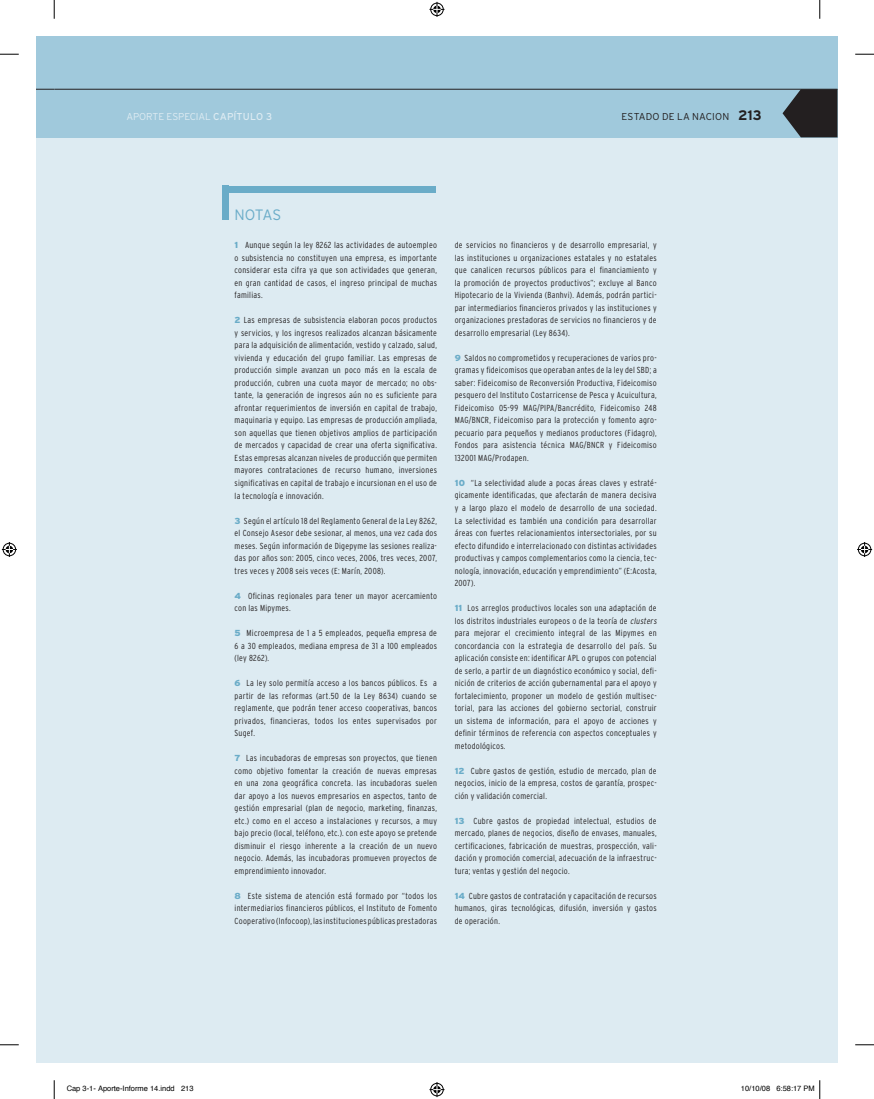
<style>
.page{position:relative;width:874px;height:1099px;background:#fff}
.page>*{position:absolute;margin:0;border:0;box-sizing:border-box;transform-origin:0 0}
.t1{font:300 15px "Interstate";letter-spacing:-.02em;color:#6aacc8}
.t2{font:300 10px "Interstate";letter-spacing:-.015em;color:#ddebf2}
.t3{font:300 10px "Interstate";letter-spacing:.015em;color:#231f20}
.t4{font:300 condensed 8.75px/12.5px "Interstate";letter-spacing:.03em;color:#231f20;text-align:justify}
.t5{font:7.5px "Helvetica";color:#000}
.s1{font-weight:400}
.s2{font-weight:700;font-size:13.75px}
.s3{font-weight:900;font-stretch:normal;color:#6aacc8}
.s4{font-style:italic}
</style>
<div class="page">
<div style="left:36px;top:36px;width:18px;height:1026px;background:#ddebf2"></div>
<div style="left:36px;top:36px;width:18px;height:102px;background:#a0c9dc"></div>
<svg style="left:36px;top:89px;width:18px;height:1px"></svg>
<div style="left:54px;top:36px;width:783px;height:1026px;background:#ddebf2"></div>
<div style="left:54px;top:36px;width:783px;height:102px;background:#a0c9dc"></div>
<hr style="left:54px;top:89px;width:783px;height:1px;background:#231f20">
<svg style="left:782px;top:89px;width:55px;height:48px"></svg>
<div style="left:222px;top:186px;width:6px;height:34px;background:#6aacc8"></div>
<div style="left:225px;top:186px;width:210px;height:7px;background:#6aacc8"></div>
<svg style="left:0;top:53px;width:19px;height:2px"></svg>
<svg style="left:855px;top:53px;width:18px;height:2px"></svg>
<svg style="left:0;top:1044px;width:19px;height:1px"></svg>
<svg style="left:855px;top:1044px;width:18px;height:1px"></svg>
<svg style="left:53px;top:0;width:2px;height:19px"></svg>
<svg style="left:53px;top:1080px;width:2px;height:18px"></svg>
<svg style="left:819px;top:0;width:1px;height:19px"></svg>
<svg style="left:429px;top:2px;width:15px;height:15px"></svg>
<svg style="left:429px;top:1082px;width:15px;height:14px"></svg>
<svg style="left:2px;top:542px;width:15px;height:15px"></svg>
<svg style="left:857px;top:542px;width:14px;height:15px"></svg>
<svg style="left:819px;top:1080px;width:1px;height:18px"></svg>
<p class="t2" style="left:126px;top:111px;width:147px">APORTE ESPECIAL <span class="s1">CAPÍTULO 3</span></p>
<p class="t3" style="left:621px;top:111px;width:142px">ESTADO DE LA NACION <span class="s2">213</span></p>
<h1 class="t1" style="left:234px;top:206px;width:48px">NOTAS</h1>
<p class="t4" style="left:234px;top:239px;width:204px"><span class="s3">1</span> Aunque según la ley 8262 las actividades de autoempleo o subsistencia no constituyen una empresa, es importante considerar esta cifra ya que son actividades que generan, en gran cantidad de casos, el ingreso principal de muchas familias.</p>
<p class="t4" style="left:234px;top:314px;width:204px"><span class="s3">2</span> Las empresas de subsistencia elaboran pocos productos y servicios, y los ingresos realizados alcanzan básicamente para la adquisición de alimentación, vestido y calzado, salud, vivienda y educación del grupo familiar. Las empresas de producción simple avanzan un poco más en la escala de producción, cubren una cuota mayor de mercado; no obs&shy;tante, la generación de ingresos aún no es suficiente para afrontar requerimientos de inversión en capital de trabajo, maquinaria y equipo. Las empresas de producción ampliada, son aquellas que tienen objetivos amplios de participación de mercados y capacidad de crear una oferta significativa.<br>Estas empresas alcanzan niveles de producción que permiten mayores contrataciones de recurso humano, inversiones significativas en capital de trabajo e incursionan en el uso de la tecnología e innovación.</p>
<p class="t4" style="left:234px;top:514px;width:204px"><span class="s3">3</span> Según el artículo 18 del Reglamento General de la Ley 8262, el Consejo Asesor debe sesionar, al menos, una vez cada dos meses. Según información de Digepyme las sesiones realiza&shy;das por años son: 2005, cinco veces, 2006, tres veces, 2007, tres veces y 2008 seis veces (E: Marín, 2008).</p>
<p class="t4" style="left:234px;top:589px;width:204px"><span class="s3">4</span> Oficinas regionales para tener un mayor acercamiento con las Mipymes.</p>
<p class="t4" style="left:234px;top:626px;width:204px"><span class="s3">5</span> Microempresa de 1 a 5 empleados, pequeña empresa de 6 a 30 empleados, mediana empresa de 31 a 100 empleados (ley 8262).</p>
<p class="t4" style="left:234px;top:676px;width:204px"><span class="s3">6</span> La ley solo permitía acceso a los bancos públicos. Es a partir de las reformas (art.50 de la Ley 8634) cuando se reglamente, que podrán tener acceso cooperativas, bancos privados, financieras, todos los entes supervisados por Sugef.</p>
<p class="t4" style="left:234px;top:751px;width:204px"><span class="s3">7</span> Las incubadoras de empresas son proyectos, que tienen como objetivo fomentar la creación de nuevas empresas en una zona geográfica concreta. las incubadoras suelen dar apoyo a los nuevos empresarios en aspectos, tanto de gestión empresarial (plan de negocio, marketing, finanzas, etc.) como en el acceso a instalaciones y recursos, a muy bajo precio (local, teléfono, etc.). con este apoyo se pretende disminuir el riesgo inherente a la creación de un nuevo negocio. Además, las incubadoras promueven proyectos de emprendimiento innovador.</p>
<p class="t4" style="left:234px;top:889px;width:204px"><span class="s3">8</span> Este sistema de atención está formado por “todos los intermediarios financieros públicos, el Instituto de Fomento Cooperativo (Infocoop), las instituciones públicas prestadoras</p>
<p class="t4" style="left:454px;top:239px;width:203px">de servicios no financieros y de desarrollo empresarial, y las instituciones u organizaciones estatales y no estatales que canalicen recursos públicos para el financiamiento y la promoción de proyectos productivos”; excluye al Banco Hipotecario de la Vivienda (Banhvi). Además, podrán partici&shy;par intermediarios financieros privados y las instituciones y organizaciones prestadoras de servicios no financieros y de desarrollo empresarial (Ley 8634).</p>
<p class="t4" style="left:454px;top:351px;width:203px"><span class="s3">9</span> Saldos no comprometidos y recuperaciones de varios pro&shy;gramas y fideicomisos que operaban antes de la ley del SBD; a saber: Fideicomiso de Reconversión Productiva, Fideicomiso pesquero del Instituto Costarricense de Pesca y Acuicultura, Fideicomiso 05-99 MAG/PIPA/Bancrédito, Fideicomiso 248<br>MAG/BNCR, Fideicomiso para la protección y fomento agro&shy;pecuario para pequeños y medianos productores (Fidagro), Fondos para asistencia técnica MAG/BNCR y Fideicomiso 132001 MAG/Prodapen.</p>
<p class="t4" style="left:454px;top:476px;width:203px"><span class="s3">10</span> “La selectividad alude a pocas áreas claves y estraté&shy;gicamente identificadas, que afectarán de manera decisiva y a largo plazo el modelo de desarrollo de una sociedad.<br>La selectividad es también una condición para desarrollar áreas con fuertes relacionamientos intersectoriales, por su efecto difundido e interrelacionado con distintas actividades productivas y campos complementarios como la ciencia, tec&shy;nología, innovación, educación y emprendimiento” (E:Acosta, 2007).</p>
<p class="t4" style="left:454px;top:601px;width:205px;text-align:left"><span class="s3">11</span> Los arreglos productivos locales son una adaptación de los distritos industriales europeos o de la teoría de <span class="s4">clusters </span>para mejorar el crecimiento integral de las Mipymes en concordancia con la estrategia de desarrollo del país. Su aplicación consiste en: identificar APL o grupos con potencial de serlo, a partir de un diagnóstico económico y social, defi&shy;nición de criterios de acción gubernamental para el apoyo y fortalecimiento, proponer un modelo de gestión multisec&shy;torial, para las acciones del gobierno sectorial, construir un sistema de información, para el apoyo de acciones y definir términos de referencia con aspectos conceptuales y metodológicos.</p>
<p class="t4" style="left:454px;top:764px;width:203px"><span class="s3">12</span> Cubre gastos de gestión, estudio de mercado, plan de negocios, inicio de la empresa, costos de garantía, prospec&shy;ción y validación comercial.</p>
<p class="t4" style="left:454px;top:814px;width:203px"><span class="s3">13</span> Cubre gastos de propiedad intelectual, estudios de mercado, planes de negocios, diseño de envases, manuales, certificaciones, fabricación de muestras, prospección, vali&shy;dación y promoción comercial, adecuación de la infraestruc&shy;tura; ventas y gestión del negocio.</p>
<p class="t4" style="left:454px;top:889px;width:203px"><span class="s3">14</span> Cubre gastos de contratación y capacitación de recursos humanos, giras tecnológicas, difusión, inversión y gastos de operación.</p>
<p class="t5" style="left:67px;top:1082px;width:128px">Cap 3-1- Aporte-Informe 14.indd 213</p>
<p class="t5" style="left:740px;top:1082px;width:75px">10/10/08 6:58:17 PM</p>
</div>
